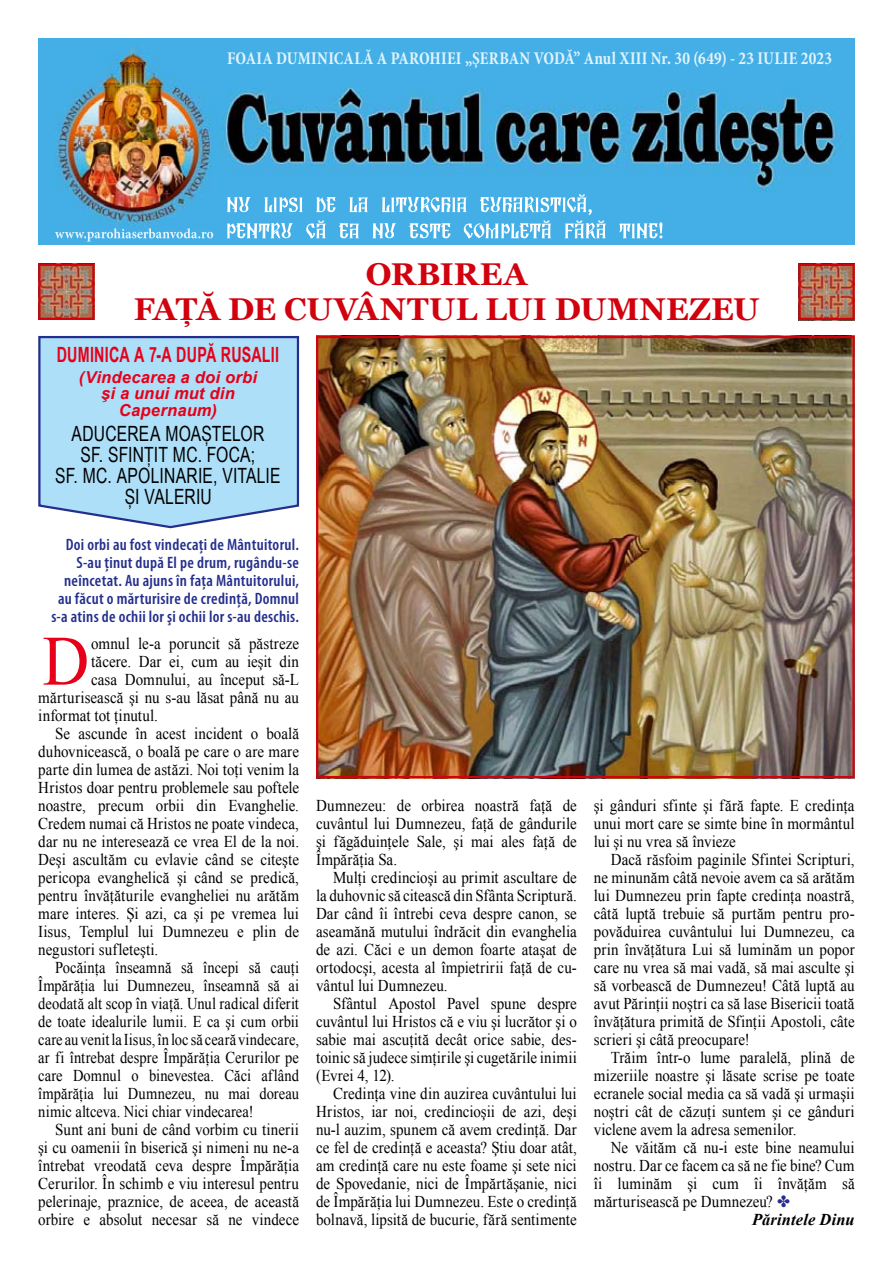
<style>
.page{position:relative;width:893px;height:1263px;background:#fff}
.page>*{position:absolute;margin:0;border:0;box-sizing:border-box;transform-origin:0 0}
.t1{font:70.8px "Times New Roman";color:#e60019;scale:.91 1}
.t2{font:700 31.5px/34.5px "Georgia";letter-spacing:.005em;color:#d1010e;text-align:center}
.t3{font:21px/21px "Arial Narrow";letter-spacing:.01em;color:#000;text-align:center;scale:.91 1}
.t4{font:700 21px "Arial Narrow";letter-spacing:.015em;color:#e60019;scale:.83 1}
.t5{font:700 condensed 18px "Minion Pro";letter-spacing:.015em;color:#e2f3fc;scale:.91 1}
.t6{font:16.5px/18px "Times New Roman";letter-spacing:.005em;color:#000;text-align:justify;scale:.91 1}
.t7{font:16.5px "Times New Roman";letter-spacing:.005em;color:#000;scale:.88 1}
.t8{font:600 condensed 16.5px/18px "Myriad Pro";letter-spacing:.015em;color:#242f8d;text-align:right}
.t9{font:italic 700 16.5px/16.5px "Arial";letter-spacing:.015em;color:#e60019;text-align:center}
.t10{font:italic 700 16.5px "Times New Roman";letter-spacing:.01em;color:#000}
.s1{color:#242f8d}
</style>
<div class="page">
<img style="left:319px;top:339px;width:533px;height:436px">
<div style="left:316px;top:336px;width:539px;height:442px;border:2px solid #d1010e"></div>
<img style="left:41px;top:267px;width:51px;height:50px">
<div style="left:38px;top:264px;width:57px;height:56px;border:2px solid #d1010e"></div>
<img style="left:801px;top:267px;width:51px;height:50px">
<div style="left:798px;top:264px;width:57px;height:56px;border:2px solid #d1010e"></div>
<img style="left:38px;top:38px;width:817px;height:206px">
<svg style="left:55px;top:228px;width:158px;height:14px;background:#67beeb"></svg>
<svg style="left:227px;top:194px;width:435px;height:44px;background:#6ec0ec"></svg>
<svg style="left:38px;top:335px;width:262px;height:194px;background:#addaf4"></svg>
<p class="t5" style="left:227px;top:47px;width:666px">FOAIA DUMINICALĂ A PAROHIEI „ŞERBAN VODĂ” Anul XIII Nr. 30 (649) - 23 IULIE 2023</p>
<h2 class="t2" style="left:134px;top:257px;width:627px">ORBIREA<br>FAŢĂ DE CUVÂNTUL LUI DUMNEZEU</h2>
<p class="t4" style="left:57px;top:339px;width:270px">DUMINICA A 7-A DUPĂ RUSALII</p>
<p class="t9" style="left:79px;top:369px;width:180px">(Vindecarea a doi orbi şi a unui mut din<br>Capernaum)</p>
<p class="t3" style="left:55px;top:422px;width:249px">ADUCEREA MOAȘTELOR<br>SF. SFINȚIT MC. FOCA;<br>SF. MC. APOLINARIE, VITALIE<br>ȘI VALERIU</p>
<p class="t8" style="left:51px;top:535px;width:249px">Doi orbi au fost vindecaţi de Mântuitorul.<br>S-au ţinut după El pe drum, rugându-se neîncetat. Au ajuns în faţa Mântuitorului, au făcut o mărturisire de credinţă, Domnul s-a atins de ochii lor şi ochii lor s-au deschis.</p>
<h1 class="t1" style="left:43px;top:613px;width:53px">D</h1>
<p class="t6" style="left:91px;top:634px;width:230px">omnul le-a poruncit să păstreze</p>
<p class="t6" style="left:91px;top:652px;width:230px">tăcere. Dar ei, cum au ieşit din</p>
<p class="t6" style="left:91px;top:670px;width:230px">casa Domnului, au început să-L</p>
<p class="t6" style="left:38px;top:688px;width:288px">mărturisească şi nu s-au lăsat până nu au</p>
<p class="t6" style="left:38px;top:706px;width:133px">informat tot ţinutul.</p>
<p class="t6" style="left:55px;top:724px;width:269px">Se ascunde în acest incident o boală</p>
<p class="t6" style="left:38px;top:742px;width:288px">duhovnicească, o boală pe care o are mare</p>
<p class="t6" style="left:38px;top:760px;width:288px">parte din lumea de astăzi. Noi toţi venim la</p>
<p class="t6" style="left:38px;top:778px;width:288px">Hristos doar pentru problemele sau poftele</p>
<p class="t6" style="left:38px;top:796px;width:288px">noastre, precum orbii din Evanghelie.</p>
<p class="t6" style="left:38px;top:814px;width:288px">Credem numai că Hristos ne poate vindeca,</p>
<p class="t6" style="left:38px;top:832px;width:288px">dar nu ne interesează ce vrea El de la noi.</p>
<p class="t6" style="left:38px;top:850px;width:288px">Deşi ascultăm cu evlavie când se citeşte</p>
<p class="t6" style="left:38px;top:868px;width:288px">pericopa evanghelică şi când se predică,</p>
<p class="t6" style="left:38px;top:886px;width:288px">pentru învăţăturile evangheliei nu arătăm</p>
<p class="t6" style="left:38px;top:904px;width:288px">mare interes. Şi azi, ca şi pe vremea lui</p>
<p class="t6" style="left:38px;top:922px;width:288px">Iisus, Templul lui Dumnezeu e plin de</p>
<p class="t6" style="left:38px;top:940px;width:133px">negustori sufleteşti.</p>
<p class="t7" style="left:55px;top:956px;width:278px">Pocăinţa înseamnă să începi să cauţi</p>
<p class="t7" style="left:38px;top:974px;width:298px">Împărăţia lui Dumnezeu, înseamnă să ai</p>
<p class="t7" style="left:38px;top:992px;width:298px">deodată alt scop în viaţă. Unul radical diferit</p>
<p class="t7" style="left:38px;top:1010px;width:298px">de toate idealurile lumii. E ca şi cum orbii</p>
<p class="t7" style="left:38px;top:1028px;width:298px">care au venit la Iisus, în loc să ceară vindecare,</p>
<p class="t7" style="left:38px;top:1046px;width:298px">ar fi întrebat despre Împărăţia Cerurilor pe</p>
<p class="t7" style="left:38px;top:1064px;width:298px">care Domnul o binevestea. Căci aflând</p>
<p class="t7" style="left:38px;top:1082px;width:298px">împărăţia lui Dumnezeu, nu mai doreau</p>
<p class="t7" style="left:38px;top:1100px;width:246px">nimic altceva. Nici chiar vindecarea!</p>
<p class="t6" style="left:55px;top:1120px;width:269px">Sunt ani buni de când vorbim cu tinerii</p>
<p class="t6" style="left:38px;top:1138px;width:288px">şi cu oamenii în biserică şi nimeni nu ne-a</p>
<p class="t6" style="left:38px;top:1156px;width:288px">întrebat vreodată ceva despre Împărăţia</p>
<p class="t6" style="left:38px;top:1174px;width:288px">Cerurilor. În schimb e viu interesul pentru</p>
<p class="t6" style="left:38px;top:1192px;width:288px">pelerinaje, praznice, de aceea, de această</p>
<p class="t6" style="left:38px;top:1210px;width:288px">orbire e absolut necesar să ne vindece</p>
<p class="t6" style="left:316px;top:796px;width:288px">Dumnezeu: de orbirea noastră faţă de cuvântul lui Dumnezeu, faţă de gândurile şi făgăduinţele Sale, şi mai ales faţă de Împărăţia Sa.</p>
<p class="t6" style="left:316px;top:868px;width:288px;text-indent:17px">Mulţi credincioşi au primit ascultare de la duhovnic să citească din Sfânta Scriptură.<br>Dar când îi întrebi ceva despre canon, se aseamănă mutului îndrăcit din evanghelia de azi. Căci e un demon foarte ataşat de ortodocşi, acesta al împietririi faţă de cu&shy;vântul lui Dumnezeu.</p>
<p class="t6" style="left:316px;top:994px;width:288px;text-indent:17px">Sfântul Apostol Pavel spune despre cuvântul lui Hristos că e viu şi lucrător şi o sabie mai ascuţită decât orice sabie, des&shy;toinic să judece simţirile şi cugetările inimii (Evrei 4, 12).</p>
<p class="t6" style="left:316px;top:1084px;width:288px;text-indent:17px">Credinţa vine din auzirea cuvântului lui Hristos, iar noi, credincioşii de azi, deşi nu‑l auzim, spunem că avem credinţă. Dar ce fel de credinţă e aceasta? Ştiu doar atât, am credinţă care nu este foame şi sete nici de Spovedanie, nici de Împărtăşanie, nici de Împărăţia lui Dumnezeu. Este o credinţă bolnavă, lipsită de bucurie, fără sentimente</p>
<p class="t6" style="left:594px;top:796px;width:288px">şi gânduri sfinte şi fără fapte. E credinţa unui mort care se simte bine în mormântul lui şi nu vrea să învieze</p>
<p class="t6" style="left:594px;top:850px;width:288px;text-indent:17px">Dacă răsfoim paginile Sfintei Scripturi, ne minunăm câtă nevoie avem ca să arătăm lui Dumnezeu prin fapte credinţa noastră, câtă luptă trebuie să purtăm pentru pro&shy;povăduirea cuvântului lui Dumnezeu, ca prin învăţătura Lui să luminăm un popor care nu vrea să mai vadă, să mai asculte şi să vorbească de Dumnezeu! Câtă luptă au avut Părinţii noştri ca să lase Bisericii toată învăţătura primită de Sfinţii Apostoli, câte scrieri şi câtă preocupare!</p>
<p class="t6" style="left:594px;top:1048px;width:288px;text-indent:17px">Trăim într-o lume paralelă, plină de mizeriile noastre şi lăsate scrise pe toate ecranele social media ca să vadă şi urmaşii noştri cât de căzuţi suntem şi ce gânduri viclene avem la adresa semenilor.</p>
<p class="t6" style="left:611px;top:1138px;width:269px">Ne văităm că nu-i este bine neamului</p>
<p class="t6" style="left:594px;top:1156px;width:288px">nostru. Dar ce facem ca să ne fie bine? Cum</p>
<p class="t6" style="left:594px;top:1174px;width:288px">îi luminăm şi cum îi învăţăm să</p>
<p class="t6" style="left:594px;top:1192px;width:217px">mărturisească pe Dumnezeu? <span class="s1">✤</span></p>
<p class="t10" style="left:752px;top:1208px;width:104px">Părintele Dinu</p>
</div>
